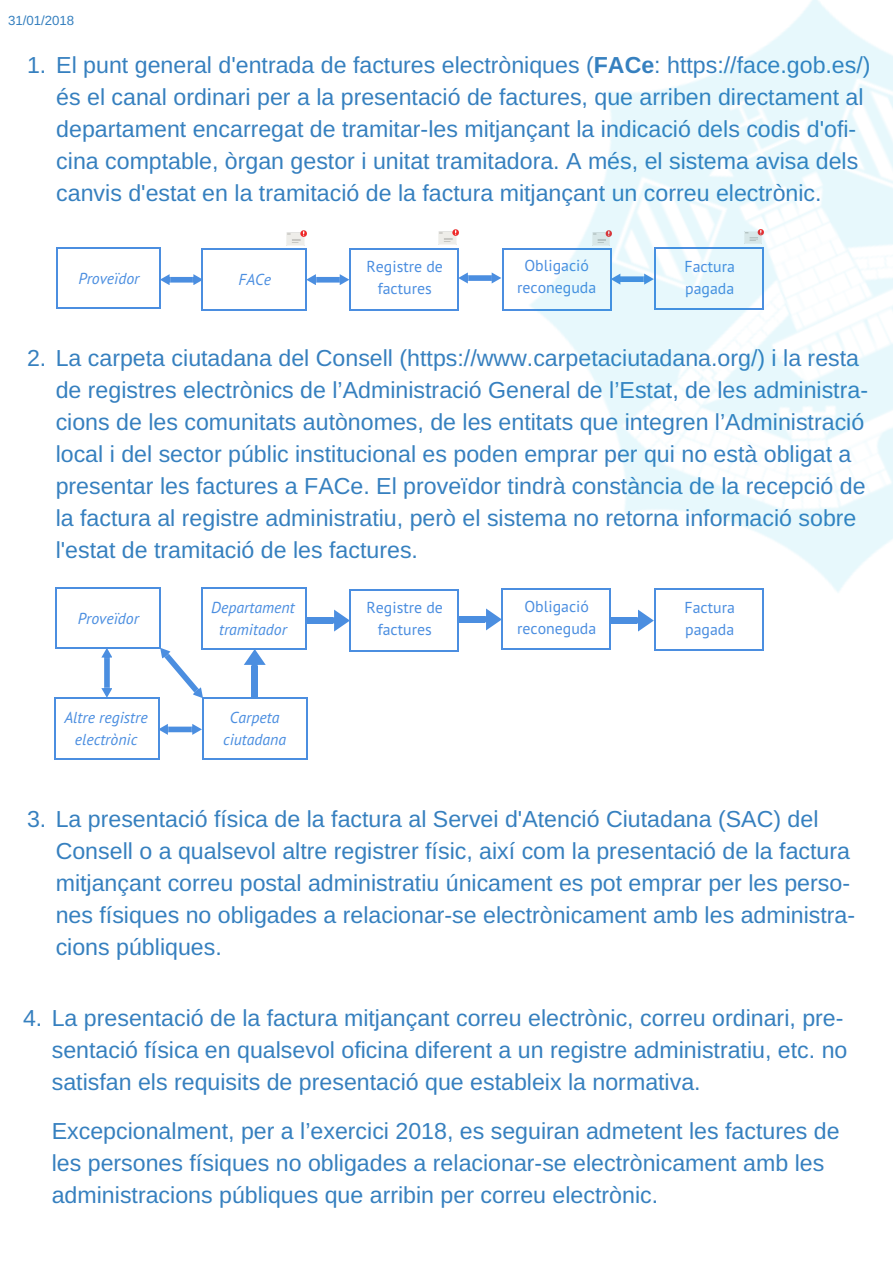
<style>
.page{position:relative;width:893px;height:1263px;background:#fff}
.page>*{position:absolute;margin:0;border:0;box-sizing:border-box;transform-origin:0 0}
.t1{font:23.17px/32.1px "Arimo";color:#3680bf}
.t2{font:15.83px/22px "PT Sans";color:#4b8ee0;text-align:center}
.t3{font:italic 15.83px/22px "PT Sans";color:#4b8ee0;text-align:center}
.t4{font:13.27px "Arimo";color:#3680bf}
.s1{font-weight:700}
</style>
<div class="page">
<hr style="left:202px;top:249px;width:1px;height:60px;background:#4b8ee0">
<hr style="left:306px;top:249px;width:1px;height:60px;background:#4b8ee0">
<hr style="left:203px;top:309px;width:103px;height:1px;background:#4b8ee0">
<hr style="left:203px;top:248px;width:103px;height:1px;background:#4b8ee0">
<hr style="left:56px;top:248px;width:1px;height:60px;background:#4b8ee0">
<hr style="left:160px;top:248px;width:1px;height:60px;background:#4b8ee0">
<hr style="left:57px;top:308px;width:103px;height:1px;background:#4b8ee0">
<hr style="left:57px;top:247px;width:103px;height:1px;background:#4b8ee0">
<hr style="left:350px;top:249px;width:1px;height:60px;background:#4b8ee0">
<hr style="left:351px;top:309px;width:107px;height:1px;background:#4b8ee0">
<hr style="left:351px;top:248px;width:107px;height:1px;background:#4b8ee0">
<svg style="left:307px;top:274px;width:42px;height:11px"></svg>
<svg style="left:161px;top:274px;width:41px;height:11px"></svg>
<svg style="left:159px;top:724px;width:43px;height:10px"></svg>
<svg style="left:101px;top:649px;width:11px;height:48px"></svg>
<img style="left:286px;top:230px;width:20px;height:16px">
<hr style="left:202px;top:698px;width:1px;height:60px;background:#4b8ee0">
<hr style="left:306px;top:698px;width:1px;height:60px;background:#4b8ee0">
<hr style="left:203px;top:758px;width:103px;height:1px;background:#4b8ee0">
<hr style="left:203px;top:697px;width:103px;height:1px;background:#4b8ee0">
<hr style="left:201px;top:589px;width:1px;height:59px;background:#4b8ee0">
<hr style="left:305px;top:589px;width:1px;height:59px;background:#4b8ee0">
<hr style="left:202px;top:648px;width:103px;height:1px;background:#4b8ee0">
<hr style="left:202px;top:588px;width:103px;height:1px;background:#4b8ee0">
<hr style="left:56px;top:588px;width:1px;height:60px;background:#4b8ee0">
<hr style="left:159px;top:588px;width:1px;height:60px;background:#4b8ee0">
<hr style="left:57px;top:648px;width:102px;height:1px;background:#4b8ee0">
<hr style="left:57px;top:587px;width:102px;height:1px;background:#4b8ee0">
<hr style="left:350px;top:590px;width:1px;height:60px;background:#4b8ee0">
<hr style="left:351px;top:650px;width:107px;height:1px;background:#4b8ee0">
<hr style="left:351px;top:589px;width:107px;height:1px;background:#4b8ee0">
<hr style="left:54px;top:698px;width:1px;height:60px;background:#4b8ee0">
<hr style="left:158px;top:698px;width:1px;height:60px;background:#4b8ee0">
<hr style="left:55px;top:758px;width:103px;height:1px;background:#4b8ee0">
<hr style="left:55px;top:697px;width:103px;height:1px;background:#4b8ee0">
<svg style="left:156px;top:644px;width:51px;height:58px"></svg>
<svg style="left:332px;top:610px;width:18px;height:21px"></svg>
<div style="left:308px;top:617px;width:24px;height:6px;background:#4b8ee0"></div>
<svg style="left:306px;top:617px;width:2px;height:6px"></svg>
<svg style="left:244px;top:649px;width:22px;height:18px"></svg>
<div style="left:251px;top:667px;width:7px;height:29px;background:#4b8ee0"></div>
<img style="left:422px;top:0;width:471px;height:652px">
<p class="t4" style="left:8px;top:13px;width:68px">31/01/2018</p>
<p class="t1" style="left:56px;top:49px;width:816px;text-indent:-29px">1. El punt general d'entrada de factures electròniques (<span class="s1">FACe</span>: https://face.gob.es/) és el canal ordinari per a la presentació de factures, que arriben directament al departament encarregat de tramitar-les mitjançant la indicació dels codis d'ofi&shy;cina comptable, òrgan gestor i unitat tramitadora. A més, el sistema avisa dels canvis d'estat en la tramitació de la factura mitjançant un correu electrònic.</p>
<p class="t3" style="left:78px;top:267px;width:63px">Proveïdor</p>
<p class="t3" style="left:239px;top:268px;width:34px">FACe</p>
<p class="t2" style="left:366px;top:256px;width:78px">Registre de factures</p>
<p class="t2" style="left:517px;top:254px;width:81px">Obligació reconeguda</p>
<p class="t2" style="left:685px;top:255px;width:52px;text-align:left">Factura pagada</p>
<p class="t1" style="left:56px;top:342px;width:814px;text-indent:-29px">2. La carpeta ciutadana del Consell (https://www.carpetaciutadana.org/) i la resta de registres electrònics de l’Administració General de l’Estat, de les administra&shy;cions de les comunitats autònomes, de les entitats que integren l’Administració local i del sector públic institucional es poden emprar per qui no està obligat a presentar les factures a FACe. El proveïdor tindrà constància de la recepció de la factura al registre administratiu, però el sistema no retorna informació sobre l'estat de tramitació de les factures.</p>
<p class="t3" style="left:78px;top:607px;width:63px">Proveïdor</p>
<p class="t2" style="left:366px;top:597px;width:78px">Registre de factures</p>
<p class="t3" style="left:211px;top:597px;width:85px">Departament tramitador</p>
<p class="t3" style="left:64px;top:706px;width:85px">Altre registre electrònic</p>
<p class="t3" style="left:223px;top:706px;width:65px">Carpeta ciutadana</p>
<p class="t2" style="left:517px;top:595px;width:81px">Obligació reconeguda</p>
<p class="t2" style="left:685px;top:596px;width:52px;text-align:left">Factura pagada</p>
<p class="t1" style="left:56px;top:803px;width:801px;text-indent:-29px">3. La presentació física de la factura al Servei d'Atenció Ciutadana (SAC) del Consell o a qualsevol altre registrer físic, així com la presentació de la factura mitjançant correu postal administratiu únicament es pot emprar per les perso&shy;nes físiques no obligades a relacionar-se electrònicament amb les administra&shy;cions públiques.</p>
<p class="t1" style="left:52px;top:1002px;width:797px;text-indent:-29px">4. La presentació de la factura mitjançant correu electrònic, correu ordinari, pre&shy;sentació física en qualsevol oficina diferent a un registre administratiu, etc. no satisfan els requisits de presentació que estableix la normativa.</p>
<p class="t1" style="left:52px;top:1114px;width:789px">Excepcionalment, per a l’exercici 2018, es seguiran admetent les factures de les persones físiques no obligades a relacionar-se electrònicament amb les administracions públiques que arribin per correu electrònic.</p>
</div>
